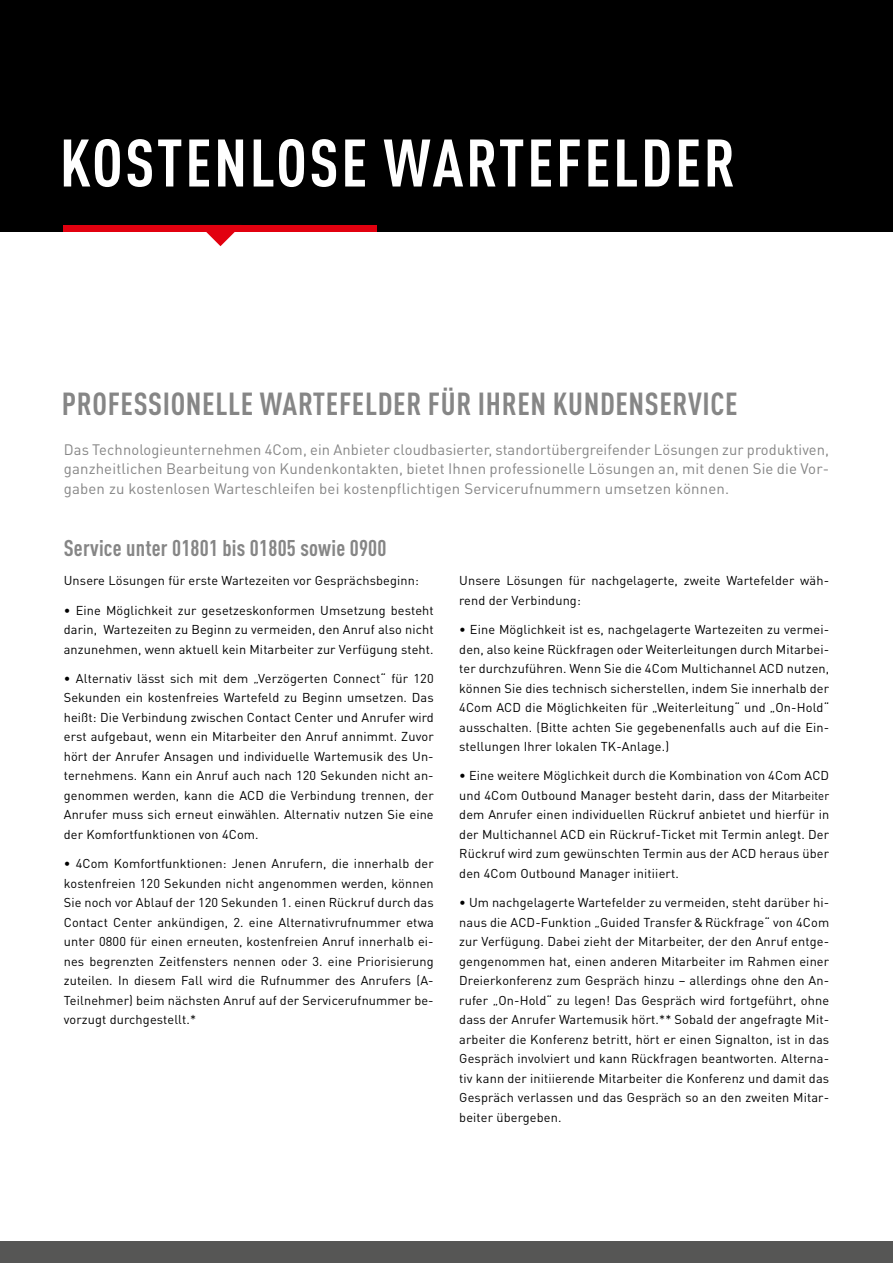
<style>
.page{position:relative;width:893px;height:1263px;background:#fff}
.page>*{position:absolute;margin:0;border:0;box-sizing:border-box;transform-origin:0 0}
.t1{font:700 condensed 66px "DINOT";letter-spacing:.04em;color:#fff}
.t2{font:700 condensed 31.5px "DINOT";letter-spacing:.02em;color:#868686}
.t3{font:700 condensed 22.5px "DINOT";letter-spacing:.01em;color:#868686}
.t4{font:15px/19.5px "DINOT";letter-spacing:.01em;color:#868686;text-align:justify}
.t5{font:12.75px/19.5px "DINOT";letter-spacing:.01em;color:#000;text-align:justify}
.s1{font-size:12px}
</style>
<div class="page">
<div style="left:0;top:1242px;width:893px;height:21px;background:#565655"></div>
<div style="left:0;top:0;width:893px;height:231px;background:#000"></div>
<div style="left:64px;top:225px;width:313px;height:6px;background:#e2000f"></div>
<svg style="left:199px;top:231px;width:43px;height:15px"></svg>
<h1 class="t1" style="left:60px;top:123px;width:677px">KOSTENLOSE WARTEFELDER</h1>
<h2 class="t2" style="left:62px;top:385px;width:677px">PROFESSIONELLE WARTEFELDER FÜR IHREN KUNDENSERVICE</h2>
<p class="t4" style="left:64px;top:439px;width:767px">Das Technologieunternehmen 4Com, ein Anbieter cloudbasierter, standortübergreifender Lösungen zur produktiven, ganzheitlichen Bearbeitung von Kundenkontakten, bietet Ihnen professionelle Lösungen an, mit denen Sie die Vor&shy;gaben zu kostenlosen Warteschleifen bei kostenpflichtigen Servicerufnummern umsetzen können.</p>
<h3 class="t3" style="left:64px;top:534px;width:324px">SERVICE UNTER 01801 BIS 01805 SOWIE 0900</h3>
<p class="t5" style="left:64px;top:570px;width:357px">Unsere Lösungen für erste Wartezeiten vor Gesprächsbeginn:</p>
<p class="t5" style="left:64px;top:600px;width:371px">• Eine Möglichkeit zur gesetzeskonformen Umsetzung besteht darin, Wartezeiten zu Beginn zu vermeiden, den Anruf also nicht anzunehmen, wenn aktuell kein Mitarbeiter zur Verfügung steht.</p>
<p class="t5" style="left:64px;top:668px;width:371px">• Alternativ lässt sich mit dem „Verzögerten Connect“ für 120<br>Sekunden ein kostenfreies Wartefeld zu Beginn umsetzen. Das heißt: Die Verbindung zwischen Contact Center und Anrufer wird erst aufgebaut, wenn ein Mitarbeiter den Anruf annimmt. Zuvor hört der Anrufer Ansagen und individuelle Wartemusik des Un&shy;ternehmens. Kann ein Anruf auch nach 120 Sekunden nicht an&shy;genommen werden, kann die ACD die Verbindung trennen, der Anrufer muss sich erneut einwählen. Alternativ nutzen Sie eine der Komfortfunktionen von 4Com.</p>
<p class="t5" style="left:64px;top:853px;width:371px">• 4Com Komfortfunktionen: Jenen Anrufern, die innerhalb der kostenfreien 120 Sekunden nicht angenommen werden, können Sie noch vor Ablauf der 120 Sekunden 1. einen Rückruf durch das Contact Center ankündigen, 2. eine Alternativrufnummer etwa unter 0800 für einen erneuten, kostenfreien Anruf innerhalb ei&shy;nes begrenzten Zeitfensters nennen oder 3. eine Priorisierung zuteilen. In diesem Fall wird die Rufnummer des Anrufers (A-Teilnehmer) beim nächsten Anruf auf der Servicerufnummer be&shy;vorzugt durchgestellt.*</p>
<p class="t5" style="left:459px;top:570px;width:371px">Unsere Lösungen für nachgelagerte, zweite Wartefelder wäh&shy;rend der Verbindung:</p>
<p class="t5" style="left:459px;top:619px;width:371px">• Eine Möglichkeit ist es, nachgelagerte Wartezeiten zu vermei&shy;den, also keine Rückfragen oder Weiterleitungen durch Mitarbei&shy;ter durchzuführen. Wenn Sie die 4Com Multichannel ACD nutzen, können Sie dies technisch sicherstellen, indem Sie innerhalb der 4Com ACD die Möglichkeiten für „Weiterleitung“ und „On-Hold“ ausschalten. (Bitte achten Sie gegebenenfalls auch auf die Ein&shy;stellungen Ihrer lokalen TK-Anlage.)</p>
<p class="t5" style="left:459px;top:765px;width:371px">• Eine weitere Möglichkeit durch die Kombination von 4Com ACD und 4Com Outbound Manager besteht darin, dass der <span class="s1">Mitarbeiter </span>dem Anrufer einen individuellen Rückruf anbietet und hierfür in der Multichannel ACD ein Rückruf-Ticket mit Termin anlegt. Der Rückruf wird zum gewünschten Termin aus der ACD heraus über den 4Com Outbound Manager initiiert.</p>
<p class="t5" style="left:459px;top:892px;width:371px">• Um nachgelagerte Wartefelder zu vermeiden, steht darüber hi&shy;naus die ACD-Funktion „Guided Transfer&amp;Rückfrage“ von 4Com zur Verfügung. Dabei zieht der Mitarbeiter, der den Anruf entge&shy;gengenommen hat, einen anderen Mitarbeiter im Rahmen einer Dreierkonferenz zum Gespräch hinzu – allerdings ohne den An&shy;rufer „On-Hold“ zu legen! Das Gespräch wird fortgeführt, ohne dass der Anrufer Wartemusik hört.** Sobald der angefragte Mit&shy;arbeiter die Konferenz betritt, hört er einen Signalton, ist in das Gespräch involviert und kann Rückfragen beantworten. Alterna&shy;tiv kann der initiierende Mitarbeiter die Konferenz und damit das Gespräch verlassen und das Gespräch so an den zweiten Mitar&shy;beiter übergeben.</p>
</div>
